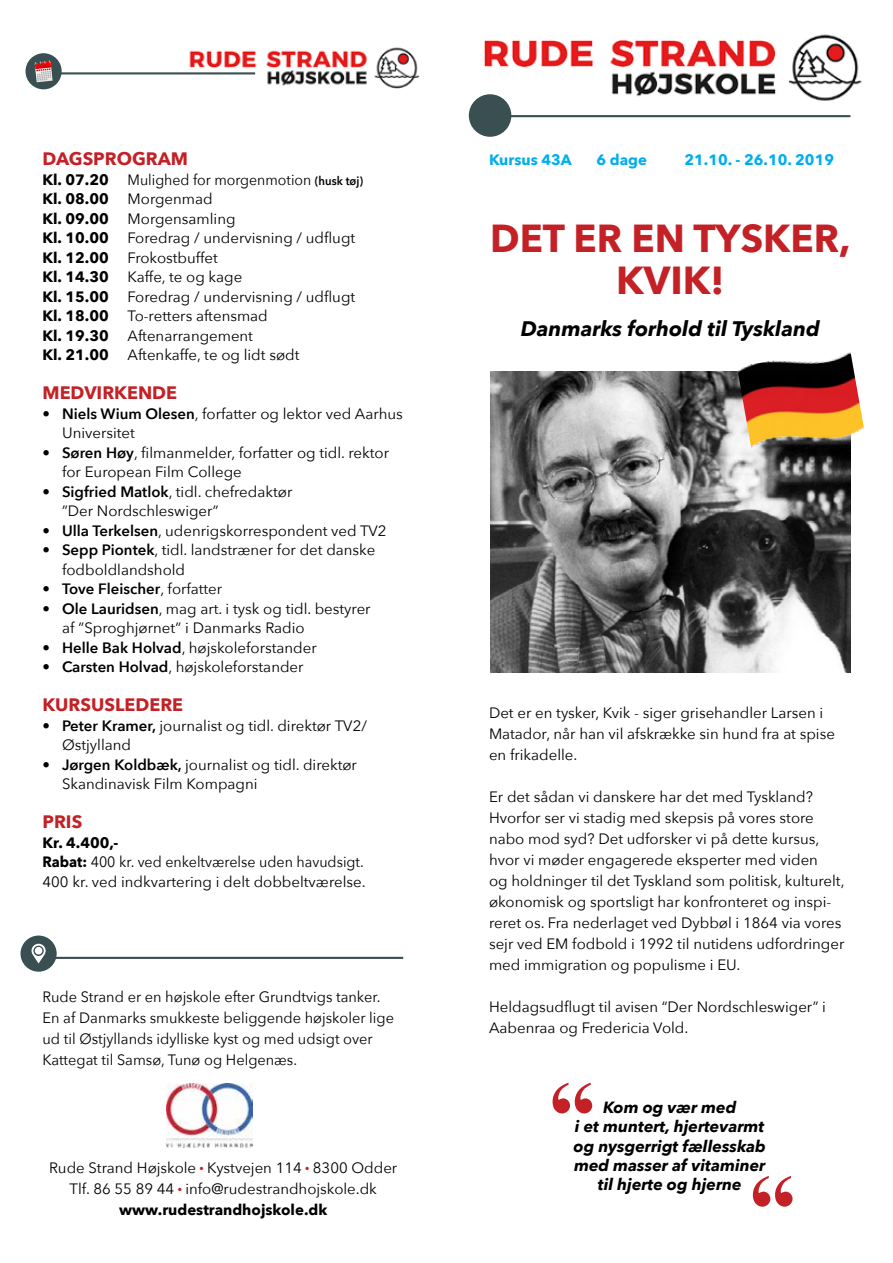
<style>
.page{position:relative;width:893px;height:1263px;background:#fff}
.page>*{position:absolute;margin:0;border:0;box-sizing:border-box;transform-origin:0 0}
.t1{font:700 94.5px "Times New Roman";color:#c42127}
.t2{font:700 39px/42px "Avenir Next";color:#c42127;text-align:center}
.t3{font:italic 700 21px "Avenir Next";color:#000}
.t4{font:700 18px "Avenir Next";color:#c42127}
.t5{font:italic 700 16.2px/19.5px "Avenir Next";color:#000;text-align:center}
.t6{font:15px/21px "Avenir Next";color:#000}
.t7{font:15px/19.5px "Avenir Next";color:#000;scale:.95 1}
.t8{font:700 15px "Avenir Next";color:#000}
.t9{font:15px "Avenir Next";color:#000;scale:.94 1}
.t10{font:700 15px "Avenir Next";color:#00aeef}
.t11{font:600 15px "Avenir Next";color:#000}
.s1{font-weight:600;font-size:12px}
.s2{font-weight:600}
.s3{font-weight:400}
.s4{font-weight:700}
</style>
<div class="page">
<img style="left:478px;top:34px;width:384px;height:70px">
<img style="left:167px;top:1083px;width:86px;height:64px">
<div style="left:469px;top:94px;width:42px;height:43px;background:#3a4f51;border-radius:50%"></div>
<hr style="left:489px;top:115px;width:361px;height:2px;background:#3a4f51">
<hr style="left:42px;top:957px;width:361px;height:2px;background:#3a4f51">
<div style="left:21px;top:935px;width:36px;height:37px;background:#3a4f51;border-radius:50%"></div>
<svg style="left:32px;top:944px;width:14px;height:19px"></svg>
<div style="left:35px;top:947px;width:7px;height:7px;background:#fff;border-radius:50%"></div>
<img style="left:185px;top:47px;width:235px;height:42px">
<hr style="left:42px;top:72px;width:213px;height:2px;background:#3a4f51">
<div style="left:26px;top:53px;width:36px;height:36px;background:#3a4f51;border-radius:50%"></div>
<svg style="left:35px;top:60px;width:18px;height:22px"></svg>
<img style="left:490px;top:371px;width:360px;height:301px">
<img style="left:737px;top:352px;width:127px;height:101px">
<p class="t4" style="left:43px;top:143px;width:147px">DAGSPROGRAM</p>
<p class="t8" style="left:43px;top:166px;width:68px">Kl. 07.20</p>
<p class="t9" style="left:128px;top:167px;width:252px">Mulighed for morgenmotion <span class="s1">(husk tøj)</span></p>
<p class="t8" style="left:43px;top:186px;width:68px">Kl. 08.00</p>
<p class="t6" style="left:128px;top:188px;width:87px">Morgenmad</p>
<p class="t8" style="left:43px;top:205px;width:68px">Kl. 09.00</p>
<p class="t6" style="left:128px;top:207px;width:109px">Morgensamling</p>
<p class="t8" style="left:43px;top:225px;width:68px">Kl. 10.00</p>
<p class="t6" style="left:128px;top:227px;width:229px">Foredrag / undervisning / udflugt</p>
<p class="t8" style="left:43px;top:244px;width:68px">Kl. 12.00</p>
<p class="t6" style="left:128px;top:246px;width:92px">Frokostbuffet</p>
<p class="t8" style="left:43px;top:264px;width:68px">Kl. 14.30</p>
<p class="t6" style="left:128px;top:266px;width:116px">Kaffe, te og kage</p>
<p class="t8" style="left:43px;top:283px;width:68px">Kl. 15.00</p>
<p class="t6" style="left:128px;top:285px;width:229px">Foredrag / undervisning / udflugt</p>
<p class="t8" style="left:43px;top:303px;width:68px">Kl. 18.00</p>
<p class="t6" style="left:128px;top:305px;width:142px">To-retters aftensmad</p>
<p class="t8" style="left:43px;top:322px;width:68px">Kl. 19.30</p>
<p class="t6" style="left:128px;top:324px;width:127px">Aftenarrangement</p>
<p class="t8" style="left:43px;top:342px;width:68px">Kl. 21.00</p>
<p class="t6" style="left:128px;top:344px;width:173px">Aftenkaffe, te og lidt sødt</p>
<p class="t4" style="left:43px;top:377px;width:136px">MEDVIRKENDE</p>
<p class="t6" style="left:62px;top:403px;width:342px;line-height:19.5px;text-indent:-20px">• <span class="s2">Niels Wium Olesen</span>, forfatter og lektor ved Aarhus<br>Universitet</p>
<p class="t6" style="left:62px;top:442px;width:329px;line-height:19.5px;text-indent:-19px">• <span class="s2">Søren Høy</span>, filmanmelder, forfatter og tidl. rektor for European Film College</p>
<p class="t6" style="left:62px;top:481px;width:232px;line-height:19.5px;text-indent:-20px">• <span class="s2">Sigfried Matlok</span>, tidl. chefredaktør ”Der Nordschleswiger”</p>
<p class="t6" style="left:43px;top:519px;width:346px">• <span class="s2">Ulla Terkelsen</span>, udenrigskorrespondent ved TV2</p>
<p class="t6" style="left:62px;top:539px;width:315px;line-height:19.5px;text-indent:-20px">• <span class="s2">Sepp Piontek</span>, tidl. landstræner for det danske fodboldlandshold</p>
<p class="t11" style="left:43px;top:576px;width:181px"><span class="s3">•</span> Tove Fleischer<span class="s3">, forfatter</span></p>
<p class="t6" style="left:62px;top:598px;width:310px;line-height:19.5px;text-indent:-20px">• <span class="s2">Ole Lauridsen</span>, mag art. i tysk og tidl. bestyrer af ”Sproghjørnet” i Danmarks Radio</p>
<p class="t6" style="left:43px;top:636px;width:276px">• <span class="s2">Helle Bak Holvad</span>, højskoleforstander</p>
<p class="t6" style="left:43px;top:656px;width:263px">• <span class="s2">Carsten Holvad</span>, højskoleforstander</p>
<p class="t4" style="left:43px;top:689px;width:142px">KURSUSLEDERE</p>
<p class="t6" style="left:62px;top:715px;width:306px;line-height:19.5px;text-indent:-20px">• <span class="s2">Peter Kramer,</span> journalist og tidl. direktør TV2/<br>Østjylland</p>
<p class="t6" style="left:62px;top:754px;width:297px;line-height:19.5px;text-indent:-20px">• <span class="s2">Jørgen Koldbæk,</span> journalist og tidl. direktør<br>Skandinavisk Film Kompagni</p>
<p class="t4" style="left:43px;top:806px;width:41px">PRIS</p>
<p class="t7" style="left:43px;top:832px;width:342px"><span class="s4">Kr. 4.400,-<br>Rabat:</span> 400 kr. ved enkeltværelse uden havudsigt.<br>400 kr. ved indkvartering i delt dobbeltværelse.</p>
<p class="t6" style="left:43px;top:985px;width:353px">Rude Strand er en højskole efter Grundtvigs tanker.<br>En af Danmarks smukkeste beliggende højskoler lige ud til Østjyllands idylliske kyst og med udsigt over Kattegat til Samsø, Tunø og Helgenæs.</p>
<p class="t6" style="left:49px;top:1157px;width:350px;text-align:center">Rude Strand Højskole <sup>●</sup> Kystvejen 114 <sup>●</sup> 8300 Odder<br>Tlf. 86 55 89 44 <sup>●</sup> info@rudestrandhojskole.dk <span class="s4">www.rudestrandhojskole.dk</span></p>
<p class="t10" style="left:489px;top:147px;width:84px">Kursus 43A</p>
<p class="t10" style="left:596px;top:147px;width:52px">6 dage</p>
<p class="t10" style="left:684px;top:147px;width:151px">21.10. - 26.10. 2019</p>
<h2 class="t2" style="left:490px;top:216px;width:362px">DET ER EN TYSKER,<br>KVIK!</h2>
<h3 class="t3" style="left:521px;top:310px;width:301px">Danmarks forhold til Tyskland</h3>
<p class="t6" style="left:489px;top:702px;width:347px">Det er en tysker, Kvik - siger grisehandler Larsen i<br>Matador, når han vil afskrække sin hund fra at spise en frikadelle.</p>
<p class="t6" style="left:489px;top:786px;width:357px">Er det sådan vi danskere har det med Tyskland?<br>Hvorfor ser vi stadig med skepsis på vores store nabo mod syd? Det udforsker vi på dette kursus, hvor vi møder engagerede eksperter med viden<br>og holdninger til det Tyskland som politisk, kulturelt, økonomisk og sportsligt har konfronteret og inspi&shy;reret os. Fra nederlaget ved Dybbøl i 1864 via vores sejr ved EM fodbold i 1992 til nutidens udfordringer med immigration og populisme i EU.</p>
<p class="t6" style="left:489px;top:996px;width:338px">Heldagsudflugt til avisen “Der Nordschleswiger” i<br>Aabenraa og Fredericia Vold.</p>
<h1 class="t1" style="left:549px;top:1050px;width:49px">“</h1>
<p class="t5" style="left:573px;top:1097px;width:194px">Kom og vær med<br>i et muntert, hjertevarmt og nysgerrigt fællesskab med masser af vitaminer til hjerte og hjerne</p>
<h1 class="t1" style="left:749px;top:1143px;width:49px">“</h1>
</div>
